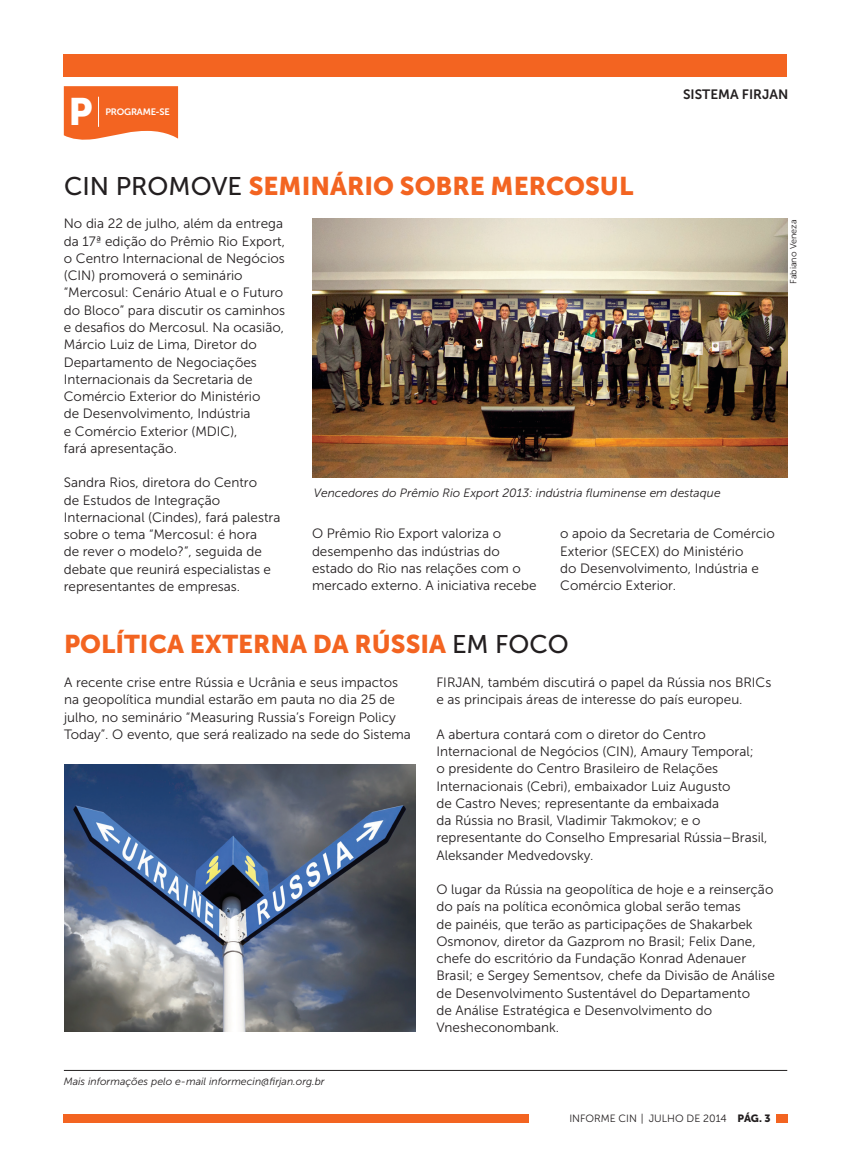
<style>
.page{position:relative;width:851px;height:1149px;background:#fff}
.page>*{position:absolute;margin:0;border:0;box-sizing:border-box;transform-origin:0 0}
.titulo_16{font:37.95px "Museo Sans 900";color:#fff}
.texto{font:25.5px "Museo Sans 900";color:#f36421}
.titulo_16-2{font:25.5px "Museo Sans 900";color:#f36421}
.Texto_PADRÃO{font:13.5px/17.2px "Museo Sans 300";color:#231f20}
.texto-2{font:13.5px/17.2px "Museo Sans 300";color:#231f20}
.t1{font:13.5px "Museo Sans 700";color:#231f20}
.Legenda{font:italic 12px "Museo Sans 300";color:#231f20}
.Texto_PADRÃO-2{font:italic 10.5px "Museo Sans 300";color:#231f20}
.t2{font:10.5px "Museo Sans 300";color:#231f20}
.t3{font:10.5px "Museo Sans 900";color:#231f20}
.t4{font:9.3px "Museo Sans 700";letter-spacing:-.02em;color:#fff}
.Crédito{font:9px "Museo Sans 300";color:#231f20}
.s1{font-family:"Museo Sans 500";color:#231f20}
</style>
<div class="page">
<div style="left:64px;top:54px;width:723px;height:23px;background:#f36421"></div>
<div style="left:775px;top:1113px;width:12px;height:8px;background:#f36421"></div>
<div style="left:64px;top:1113px;width:500px;height:8px;background:#f36421"></div>
<div style="left:529px;top:1094px;width:128px;height:43px;background:#fff"></div>
<svg style="left:64px;top:86px;width:114px;height:54px;background:#f47235"></svg>
<hr style="left:98px;top:97px;width:1px;height:30px;background:#fff">
<img style="left:312px;top:218px;width:475px;height:259px">
<img style="left:64px;top:764px;width:351px;height:267px">
<hr style="left:64px;top:1069px;width:723px;height:1px;background:#231f20">
<p class="titulo_16" style="left:68px;top:90px;width:26px">P</p>
<p class="t4" style="left:105px;top:106px;width:66px">PROGRAME-SE</p>
<p class="texto" style="left:64px;top:171px;width:570px"><span class="s1">CIN PROMOVE</span> SEMINÁRIO SOBRE MERCOSUL</p>
<p class="t1" style="left:683px;top:87px;width:107px">SISTEMA FIRJAN</p>
<p class="texto-2" style="left:64px;top:215px;width:223px">No dia 22 de julho, além da entrega da 17ª edição do Prêmio Rio Export, o Centro Internacional de Negócios (CIN) promoverá o seminário “Mercosul: Cenário Atual e o Futuro do Bloco” para discutir os caminhos e desafios do Mercosul. Na ocasião, Márcio Luiz de Lima, Diretor do Departamento de Negociações Internacionais da Secretaria de Comércio Exterior do Ministério</p>
<p class="texto-2" style="left:64px;top:405px;width:188px">de Desenvolvimento, Indústria</p>
<p class="texto-2" style="left:64px;top:422px;width:175px">e Comércio Exterior (MDIC),</p>
<p class="texto-2" style="left:64px;top:439px;width:115px">fará apresentação.</p>
<p class="texto-2" style="left:64px;top:474px;width:195px">Sandra Rios, diretora do Centro</p>
<p class="texto-2" style="left:64px;top:491px;width:218px">de Estudos de Integração<br>Internacional (Cindes), fará palestra sobre o tema “Mercosul: é hora<br>de rever o modelo?”, seguida de debate que reunirá especialistas e representantes de empresas.</p>
<p class="Legenda" style="left:314px;top:486px;width:408px">Vencedores do Prêmio Rio Export 2013: indústria fluminense em destaque</p>
<p class="texto-2" style="left:312px;top:525px;width:226px">O Prêmio Rio Export valoriza o desempenho das indústrias do estado do Rio nas relações com o mercado externo. A iniciativa recebe</p>
<p class="texto-2" style="left:560px;top:525px;width:216px">o apoio da Secretaria de Comércio<br>Exterior (SECEX) do Ministério<br>do Desenvolvimento, Indústria e<br>Comércio Exterior.</p>
<p class="titulo_16-2" style="left:64px;top:629px;width:506px">POLÍTICA EXTERNA DA RÚSSIA <span class="s1">EM FOCO</span></p>
<p class="Texto_PADRÃO" style="left:64px;top:673px;width:348px">A recente crise entre Rússia e Ucrânia e seus impactos na geopolítica mundial estarão em pauta no dia 25 de julho, no seminário “Measuring Russia’s Foreign Policy Today”. O evento, que será realizado na sede do Sistema</p>
<p class="Texto_PADRÃO" style="left:436px;top:673px;width:336px">FIRJAN, também discutirá o papel da Rússia nos BRICs e as principais áreas de interesse do país europeu.</p>
<p class="Texto_PADRÃO" style="left:436px;top:725px;width:319px">A abertura contará com o diretor do Centro Internacional de Negócios (CIN), Amaury Temporal; o presidente do Centro Brasileiro de Relações Internacionais (Cebri), embaixador Luiz Augusto</p>
<p class="Texto_PADRÃO" style="left:436px;top:794px;width:284px">de Castro Neves; representante da embaixada</p>
<p class="Texto_PADRÃO" style="left:436px;top:811px;width:332px">da Rússia no Brasil, Vladimir Takmokov; e o representante do Conselho Empresarial Rússia–Brasil,<br>Aleksander Medvedovsky.</p>
<p class="Texto_PADRÃO" style="left:436px;top:880px;width:340px">O lugar da Rússia na geopolítica de hoje e a reinserção do país na política econômica global serão temas<br>de painéis, que terão as participações de Shakarbek Osmonov, diretor da Gazprom no Brasil; Felix Dane, chefe do escritório da Fundação Konrad Adenauer Brasil; e Sergey Sementsov, chefe da Divisão de Análise de Desenvolvimento Sustentável do Departamento<br>de Análise Estratégica e Desenvolvimento do Vnesheconombank.</p>
<p class="Crédito" style="left:788px;top:284px;width:66px;rotate:-90deg">Fabiano Veneza</p>
<p class="Texto_PADRÃO-2" style="left:64px;top:1075px;width:262px">Mais informações pelo e-mail informecin@firjan.org.br</p>
<p class="t2" style="left:569px;top:1112px;width:159px">INFORME CIN | JULHO DE 2014</p>
<p class="t3" style="left:737px;top:1111px;width:34px">PÁG. 3</p>
</div>
